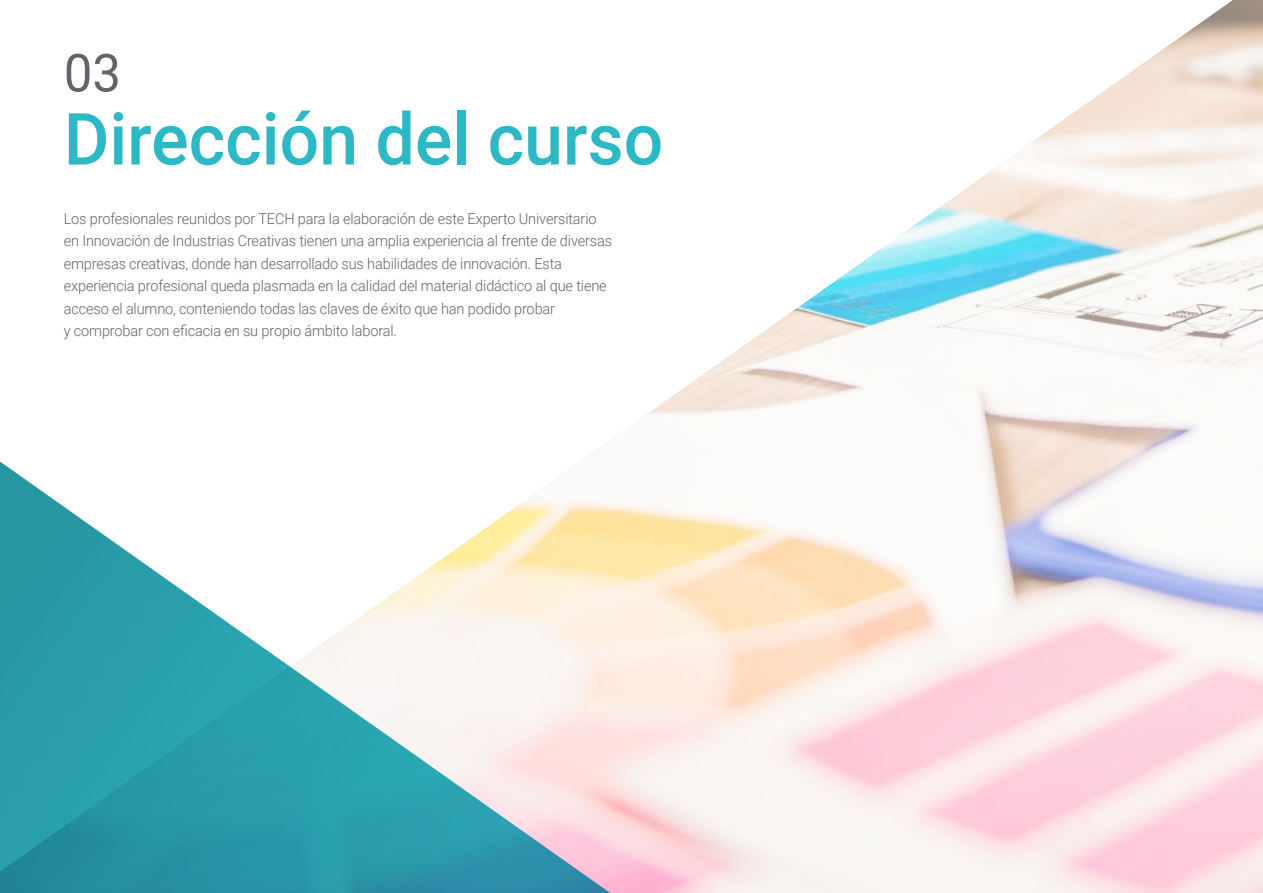
<style>
.page{position:relative;width:1263px;height:893px;background:#fff}
.page>*{position:absolute;margin:0;border:0;box-sizing:border-box;transform-origin:0 0}
.t1{font:500 72px "Roboto";color:#2db8c5}
.t2{font:52.5px "Roboto";color:#61646a}
.t3{font:300 15px/22.5px "Roboto";letter-spacing:-.01em;color:#61646a}
</style>
<div class="page">
<img style="left:604px;top:0;width:659px;height:893px">
<svg style="left:0;top:446px;width:640px;height:447px"></svg>
<h2 class="t2" style="left:64px;top:36px;width:59px">03</h2>
<h1 class="t1" style="left:64px;top:89px;width:601px">Dirección del curso</h1>
<p class="t3" style="left:64px;top:207px;width:550px">Los profesionales reunidos por TECH para la elaboración de este Experto Universitario en Innovación de Industrias Creativas tienen una amplia experiencia al frente de diversas empresas creativas, donde han desarrollado sus habilidades de innovación. Esta experiencia profesional queda plasmada en la calidad del material didáctico al que tiene acceso el alumno, conteniendo todas las claves de éxito que han podido probar<br>y comprobar con eficacia en su propio ámbito laboral.</p>
</div>
